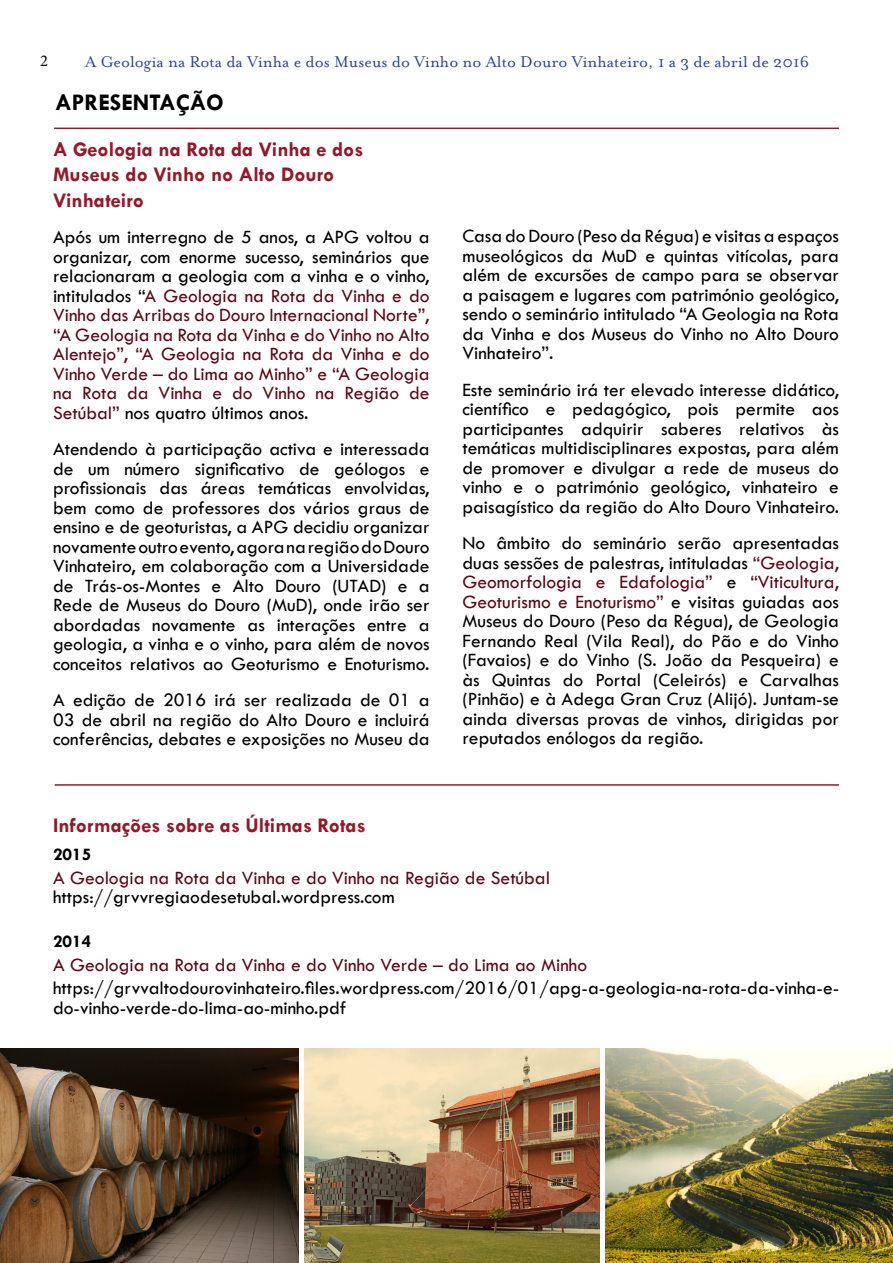
<style>
.page{position:relative;width:893px;height:1263px;background:#fff}
.page>*{position:absolute;margin:0;border:0;box-sizing:border-box;transform-origin:0 0}
.t1{font:700 24px "Tw Cen";color:#000}
.t2{font:700 21px/25.2px "Tw Cen";color:#941829}
.t3{font:19.5px/19.5px "Tw Cen";color:#000;text-align:justify}
.t4{font:19.5px/19.5px "Tw Cen";color:#5e0818;text-align:justify}
.t5{font:18px "Mrs Eaves OT";color:#2d4697}
.t6{font:700 18px "Tw Cen";color:#000}
.t7{font:16.5px "Minion Pro";color:#000}
.s1{color:#000}
.s2{color:#5e0818}
</style>
<div class="page">
<hr style="left:54px;top:128px;width:785px;height:1px;background:#941829">
<hr style="left:55px;top:784px;width:784px;height:2px;background:#941829">
<img style="left:305px;top:1049px;width:294px;height:213px">
<img style="left:0;top:1049px;width:299px;height:214px">
<img style="left:605px;top:1049px;width:287px;height:213px">
<p class="t7" style="left:40px;top:50px;width:9px">2</p>
<p class="t5" style="left:85px;top:51px;width:725px">A Geologia na Rota da Vinha e dos Museus do Vinho no Alto Douro Vinhateiro, 1 a 3 de abril de 2016</p>
<p class="t1" style="left:55px;top:88px;width:170px">APRESENTAÇÃO</p>
<p class="t2" style="left:53px;top:136px;width:312px">A Geologia na Rota da Vinha e dos<br>Museus do Vinho no Alto Douro<br>Vinhateiro</p>
<p class="t4" style="left:53px;top:227px;width:378px"><span class="s1">Após um interregno de 5 anos, a APG voltou a organizar, com enorme sucesso, seminários que relacionaram a geologia com a vinha e o vinho, intitulados “</span>A Geologia na Rota da Vinha e do Vinho das Arribas do Douro Internacional Norte”, “A Geologia na Rota da Vinha e do Vinho no Alto Alentejo”, “A Geologia na Rota da Vinha e do Vinho Verde – do Lima ao Minho” e “A Geologia na Rota da Vinha e do Vinho na Região de Setúbal” <span class="s1">nos quatro últimos anos.</span></p>
<p class="t3" style="left:53px;top:439px;width:378px">Atendendo à participação activa e interessada de um número significativo de geólogos e profissionais das áreas temáticas envolvidas, bem como de professores dos vários graus de ensino e de geoturistas, a APG decidiu organizar novamente outro evento, agora na região do Douro Vinhateiro, em colaboração com a Universidade de Trás-os-Montes e Alto Douro (UTAD) e a Rede de Museus do Douro (MuD), onde irão ser abordadas novamente as interações entre a geologia, a vinha e o vinho, para além de novos conceitos relativos ao Geoturismo e Enoturismo.</p>
<p class="t3" style="left:53px;top:690px;width:378px">A edição de 2016 irá ser realizada de 01 a 03 de abril na região do Alto Douro e incluirá conferências, debates e exposições no Museu da</p>
<p class="t3" style="left:462px;top:226px;width:378px">Casa do Douro (Peso da Régua) e visitas a espaços museológicos da MuD e quintas vitícolas, para além de excursões de campo para se observar a paisagem e lugares com património geológico, sendo o seminário intitulado “A Geologia na Rota da Vinha e dos Museus do Vinho no Alto Douro Vinhateiro”.</p>
<p class="t3" style="left:462px;top:380px;width:378px">Este seminário irá ter elevado interesse didático, científico e pedagógico, pois permite aos participantes adquirir saberes relativos às temáticas multidisciplinares expostas, para além de promover e divulgar a rede de museus do vinho e o património geológico, vinhateiro e paisagístico da região do Alto Douro Vinhateiro.</p>
<p class="t3" style="left:462px;top:533px;width:378px">No âmbito do seminário serão apresentadas duas sessões de palestras, intituladas <span class="s2">“Geologia, Geomorfologia e Edafologia”</span> e <span class="s2">“Viticultura, Geoturismo e Enoturismo”</span> e visitas guiadas aos Museus do Douro (Peso da Régua), de Geologia Fernando Real (Vila Real), do Pão e do Vinho (Favaios) e do Vinho (S. João da Pesqueira) e às Quintas do Portal (Celeirós) e Carvalhas (Pinhão) e à Adega Gran Cruz (Alijó). Juntam-se ainda diversas provas de vinhos, dirigidas por reputados enólogos da região.</p>
<p class="t2" style="left:53px;top:812px;width:314px">Informações sobre as Últimas Rotas</p>
<p class="t6" style="left:53px;top:844px;width:40px">2015</p>
<p class="t4" style="left:53px;top:868px;width:498px">A Geologia na Rota da Vinha e do Vinho na Região de Setúbal</p>
<p class="t3" style="left:53px;top:887px;width:343px">https://grvvregiaodesetubal.wordpress.com</p>
<p class="t6" style="left:53px;top:930px;width:40px">2014</p>
<p class="t4" style="left:53px;top:955px;width:536px">A Geologia na Rota da Vinha e do Vinho Verde – do Lima ao Minho</p>
<p class="t3" style="left:53px;top:978px;width:788px">https://grvvaltodourovinhateiro.files.wordpress.com/2016/01/apg-a-geologia-na-rota-da-vinha-e&shy;do-vinho-verde-do-lima-ao-minho.pdf</p>
</div>
